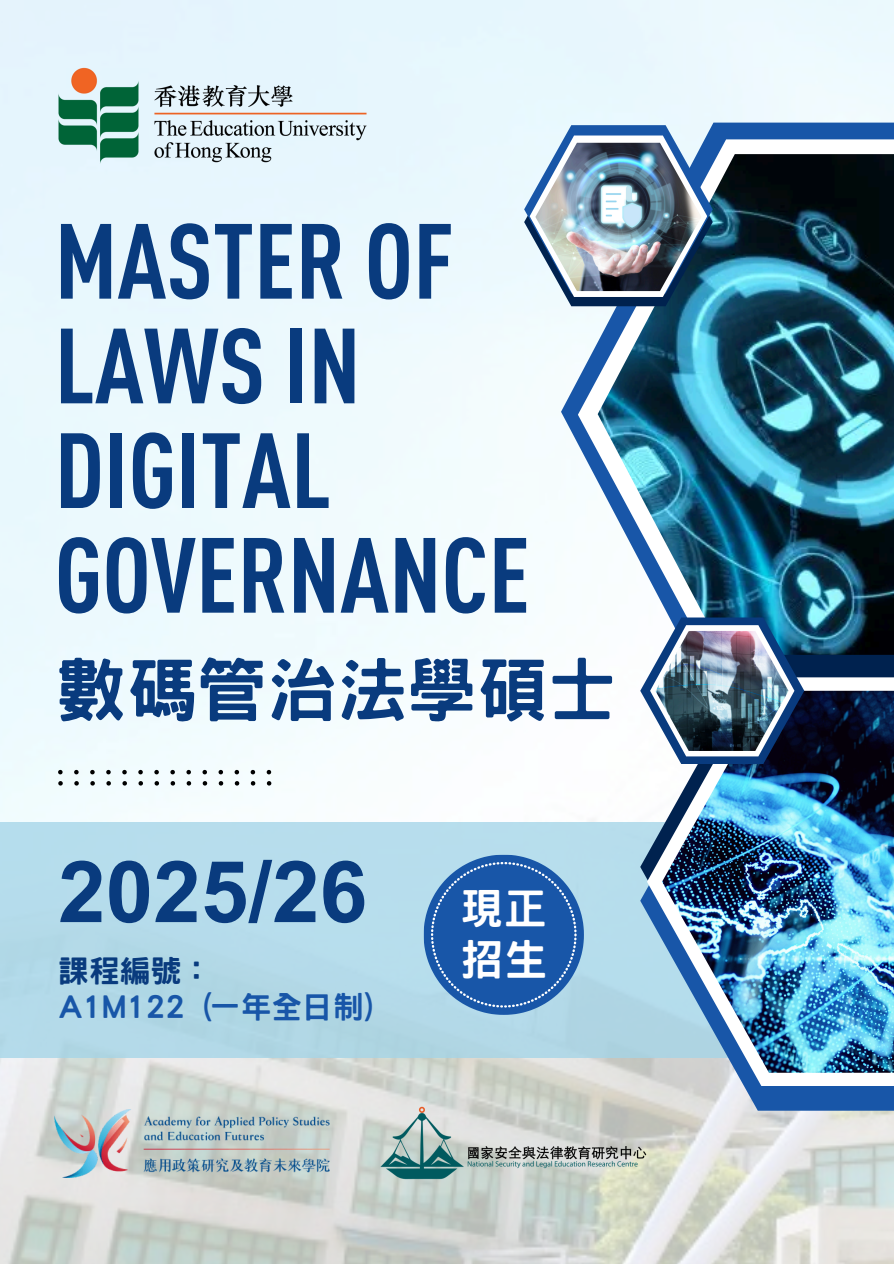
<style>
.page{position:relative;width:894px;height:1264px;background:#fff}
.page>*{position:absolute;margin:0;border:0;box-sizing:border-box;transform-origin:0 0}
.t1{font:700 condensed 104.85px/104.7px "DIN Arabic";color:#093b7e}
.t2{font:700 85.5px "Arial Unicode MS";color:#093b7e}
.t3{font:800 70.05px "Han Wang Hei";color:#093b7e}
.t4{font:800 42.75px/50.7px "Han Wang Hei";color:#fff}
.t5{font:800 30.75px "Han Wang Hei";color:#1856a8}
.t6{font:800 30.75px "Han Wang Hei";color:#093b7e}
</style>
<div class="page">
<img style="left:0;top:0;width:893px;height:1263px">
<div style="left:0;top:822px;width:893px;height:235px;background:#b5dceb"></div>
<svg style="left:561px;top:123px;width:332px;height:578px;fill:#f5fcfd"></svg>
<svg style="left:577px;top:139px;width:316px;height:550px"></svg>
<img style="left:597px;top:154px;width:296px;height:520px">
<svg style="left:640px;top:1078px;width:253px;height:32px;background:#6c90bf"></svg>
<svg style="left:640px;top:655px;width:253px;height:423px;fill:#00224f"></svg>
<svg style="left:646px;top:677px;width:247px;height:409px"></svg>
<img style="left:661px;top:690px;width:232px;height:382px">
<svg style="left:524px;top:125px;width:188px;height:181px"></svg>
<img style="left:535px;top:143px;width:166px;height:148px">
<svg style="left:58px;top:770px;width:5px;height:4px"></svg>
<svg style="left:74px;top:770px;width:5px;height:4px"></svg>
<svg style="left:90px;top:770px;width:5px;height:4px"></svg>
<svg style="left:106px;top:770px;width:5px;height:4px"></svg>
<svg style="left:122px;top:770px;width:5px;height:4px"></svg>
<svg style="left:138px;top:770px;width:5px;height:4px"></svg>
<svg style="left:154px;top:770px;width:5px;height:4px"></svg>
<svg style="left:170px;top:770px;width:5px;height:4px"></svg>
<svg style="left:186px;top:770px;width:5px;height:4px"></svg>
<svg style="left:202px;top:770px;width:5px;height:4px"></svg>
<svg style="left:218px;top:770px;width:5px;height:4px"></svg>
<svg style="left:234px;top:770px;width:5px;height:4px"></svg>
<svg style="left:250px;top:770px;width:5px;height:4px"></svg>
<svg style="left:266px;top:770px;width:5px;height:4px"></svg>
<svg style="left:58px;top:781px;width:5px;height:4px"></svg>
<svg style="left:74px;top:781px;width:5px;height:4px"></svg>
<svg style="left:90px;top:781px;width:5px;height:4px"></svg>
<svg style="left:106px;top:781px;width:5px;height:4px"></svg>
<svg style="left:122px;top:781px;width:5px;height:4px"></svg>
<svg style="left:138px;top:781px;width:5px;height:4px"></svg>
<svg style="left:154px;top:781px;width:5px;height:4px"></svg>
<svg style="left:170px;top:781px;width:5px;height:4px"></svg>
<svg style="left:186px;top:781px;width:5px;height:4px"></svg>
<svg style="left:203px;top:781px;width:4px;height:4px"></svg>
<svg style="left:219px;top:781px;width:4px;height:4px"></svg>
<svg style="left:235px;top:781px;width:4px;height:4px"></svg>
<svg style="left:251px;top:781px;width:4px;height:4px"></svg>
<svg style="left:267px;top:781px;width:4px;height:4px"></svg>
<img style="left:34px;top:46px;width:358px;height:137px">
<img style="left:55px;top:1109px;width:274px;height:68px">
<img style="left:373px;top:1099px;width:288px;height:88px">
<svg style="left:640px;top:617px;width:164px;height:146px"></svg>
<img style="left:655px;top:631px;width:133px;height:120px">
<svg style="left:423px;top:854px;width:160px;height:160px"></svg>
<h1 class="t1" style="left:55px;top:218px;width:476px">MASTER OF<br>LAWS IN<br>DIGITAL<br>GOVERNANCE</h1>
<p class="t3" style="left:56px;top:654px;width:562px">數碼管治法學碩士</p>
<p class="t2" style="left:58px;top:830px;width:310px">2025/26</p>
<h3 class="t6" style="left:58px;top:954px;width:155px">課程編號：</h3>
<p class="t5" style="left:58px;top:990px;width:316px">A1M122 (一年全日制)</p>
<h2 class="t4" style="left:460px;top:883px;width:88px">現正招生</h2>
</div>
